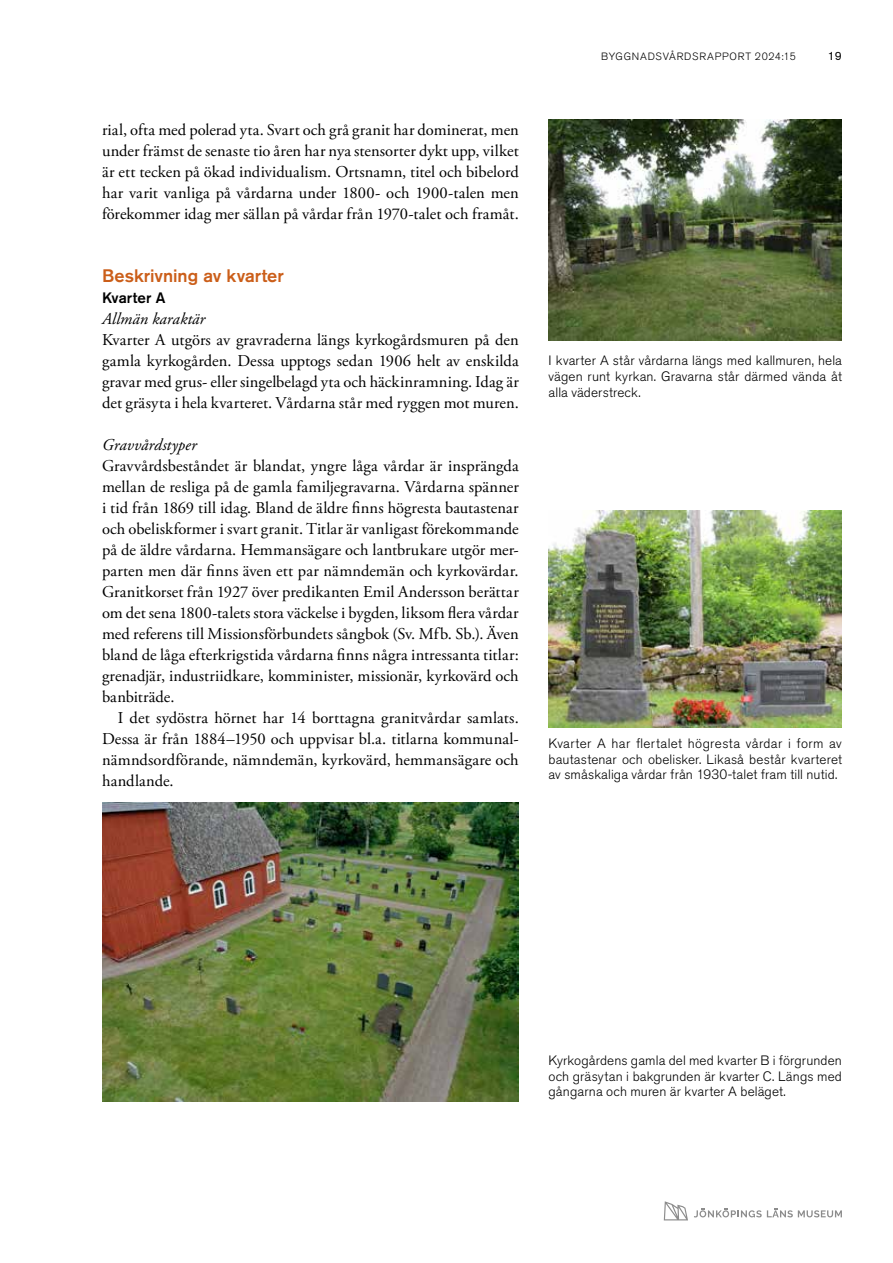
<style>
.page{position:relative;width:893px;height:1263px;background:#fff}
.page>*{position:absolute;margin:0;border:0;box-sizing:border-box;transform-origin:0 0}
.Rubrik_1{font:500 18px "Akzidenz Grotesk Std";color:#cb5e19}
.Brödtext{font:16.5px/21px "Adobe Garamond Pro";letter-spacing:.005em;color:#000;text-align:justify}
.Brödtext_indrag{font:16.5px/21px "Adobe Garamond Pro";letter-spacing:.005em;color:#000;text-align:justify}
.Rubrik_3{font:italic 16.5px "Adobe Garamond Pro";letter-spacing:.005em;color:#000}
.Rubrik_2{font:500 15px "Akzidenz Grotesk Std";letter-spacing:.005em;color:#000}
.Bildtext{font:300 13.5px/15.8px "Akzidenz Grotesk Std";letter-spacing:.01em;color:#000;text-align:justify}
.t1{font:12px "Akzidenz Grotesk Std";color:#000}
.t2{font:10.5px "Akzidenz Grotesk Std Light 2";letter-spacing:.07em;color:#000}
</style>
<div class="page">
<svg style="left:664px;top:1201px;width:24px;height:19px"></svg>
<svg style="left:694px;top:1208px;width:148px;height:9px"></svg>
<img style="left:549px;top:119px;width:293px;height:221px">
<img style="left:549px;top:510px;width:293px;height:217px">
<img style="left:102px;top:803px;width:417px;height:298px">
<p class="Brödtext_indrag" style="left:102px;top:119px;width:418px">rial, ofta med polerad yta. Svart och grå granit har dominerat, men under främst de senaste tio åren har nya stensorter dykt upp, vilket är ett tecken på ökad individualism. Ortsnamn, titel och bibelord har varit vanliga på vårdarna under 1800- och 1900-talen men förekommer idag mer sällan på vårdar från 1970-talet och framåt.</p>
<p class="Rubrik_1" style="left:102px;top:264px;width:183px">Beskrivning av kvarter</p>
<p class="Rubrik_2" style="left:102px;top:288px;width:65px">Kvarter A</p>
<p class="Rubrik_3" style="left:102px;top:308px;width:105px">Allmän karaktär</p>
<p class="Brödtext" style="left:102px;top:329px;width:418px">Kvarter A utgörs av gravraderna längs kyrkogårdsmuren på den gamla kyrkogården. Dessa upptogs sedan 1906 helt av enskilda gravar med grus- eller singelbelagd yta och häckinramning. Idag är det gräsyta i hela kvarteret. Vårdarna står med ryggen mot muren.</p>
<p class="Rubrik_3" style="left:102px;top:434px;width:96px">Gravvårdstyper</p>
<p class="Brödtext" style="left:102px;top:455px;width:418px">Gravvårdsbeståndet är blandat, yngre låga vårdar är insprängda mellan de resliga på de gamla familjegravarna. Vårdarna spänner i tid från 1869 till idag. Bland de äldre finns högresta bautastenar och obeliskformer i svart granit. Titlar är vanligast förekommande på de äldre vårdarna. Hemmansägare och lantbrukare utgör mer&shy;parten men där finns även ett par nämndemän och kyrkovärdar.<br>Granitkorset från 1927 över predikanten Emil Andersson berättar om det sena 1800-talets stora väckelse i bygden, liksom flera vårdar med referens till Missionsförbundets sångbok (Sv. Mfb. Sb.). Även bland de låga efterkrigstida vårdarna finns några intressanta titlar: grenadjär, industriidkare, komminister, missionär, kyrkovärd och banbiträde.</p>
<p class="Brödtext_indrag" style="left:102px;top:707px;width:418px;text-indent:16px">I det sydöstra hörnet har 14 borttagna granitvårdar samlats.<br>Dessa är från 1884–1950 och uppvisar bl.a. titlarna kommunal&shy;nämndsordförande, nämndemän, kyrkovärd, hemmansägare och handlande.</p>
<p class="t2" style="left:601px;top:50px;width:196px">BYGGNADSVÅRDSRAPPORT 2024:15</p>
<p class="t1" style="left:828px;top:49px;width:15px">19</p>
<p class="Bildtext" style="left:549px;top:353px;width:295px">I kvarter A står vårdarna längs med kallmuren, hela vägen runt kyrkan. Gravarna står därmed vända åt alla väderstreck.</p>
<p class="Bildtext" style="left:549px;top:736px;width:295px">Kvarter A har flertalet högresta vårdar i form av bautastenar och obelisker. Likaså består kvarteret av småskaliga vårdar från 1930-talet fram till nutid.</p>
<p class="Bildtext" style="left:549px;top:1052px;width:295px">Kyrkogårdens gamla del med kvarter B i förgrunden och gräsytan i bakgrunden är kvarter C. Längs med gångarna och muren är kvarter A beläget.</p>
</div>
